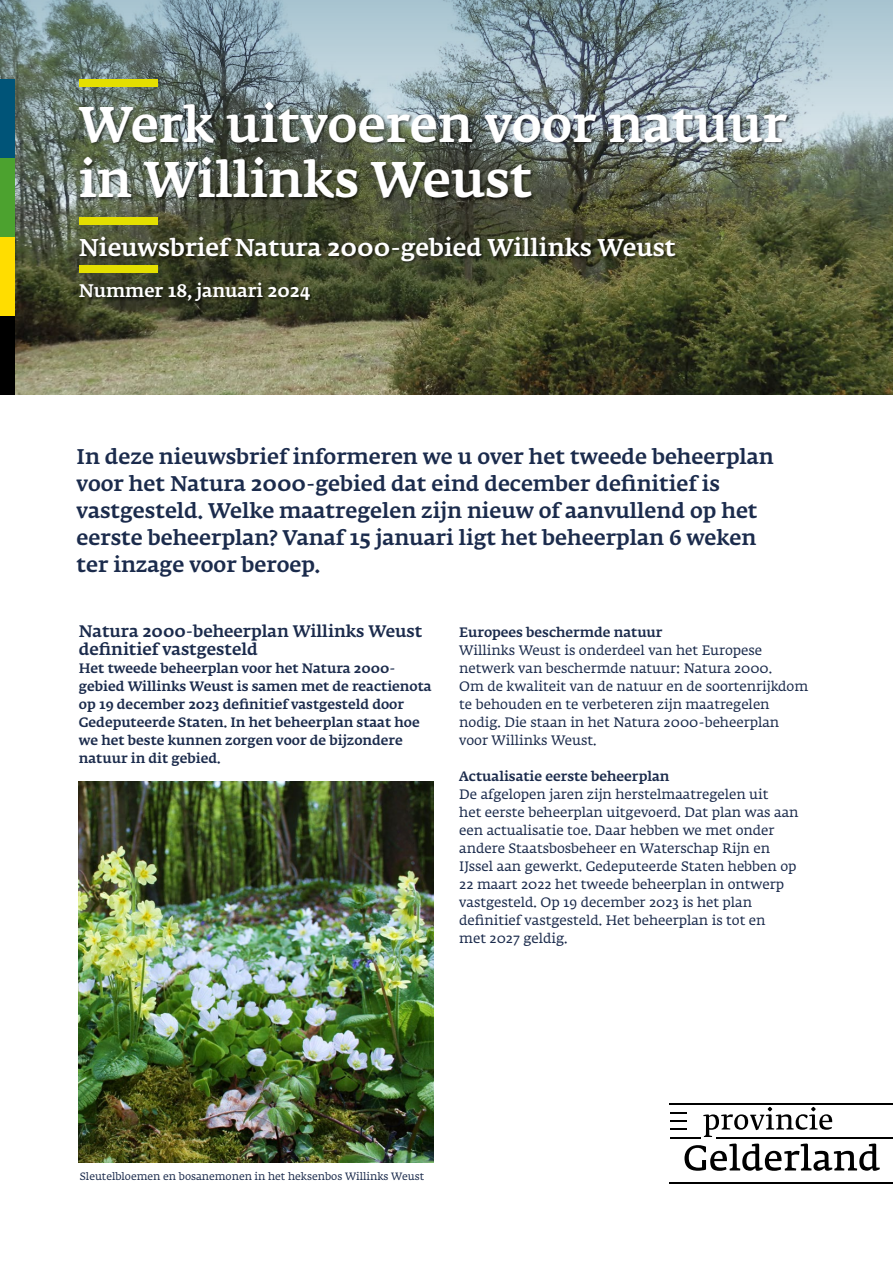
<style>
.page{position:relative;width:893px;height:1263px;background:#fff}
.page>*{position:absolute;margin:0;border:0;box-sizing:border-box;transform-origin:0 0}
._01_Titel{font:500 49.5px/55.5px "Fedra Serif A Std";color:#fff}
._02_Ondertitel{font:500 24px "Fedra Serif A Std";color:#fff}
._11_Inleiding{font:500 21px/27px "Fedra Serif A Std";color:#1b2b4c}
._02_Ondertitel-2{font:500 18px "Fedra Serif A Std";color:#fff}
._07_Kop_4__Paragraafkop{font:500 16.5px/18px "Fedra Serif A Std";color:#1b2b4c}
._12_Broodtekst{font:13.5px/18px "Fedra Serif A Std";color:#1b2b4c}
._12_Broodtekst-2{font:500 13.5px/18px "Fedra Serif A Std";color:#1b2b4c}
._08_Kop_5__Alineakop_1{font:500 13.5px "Fedra Serif A Std";color:#1b2b4c}
.t1{font:10.5px "Fedra Serif A Std";color:#1b2b4c}
</style>
<div class="page">
<img style="left:15px;top:275px;width:878px;height:120px">
<svg style="left:0;top:0;width:893px;height:275px;background:#798983"></svg>
<div style="left:79px;top:266px;width:79px;height:7px;background:#e4df00"></div>
<div style="left:79px;top:217px;width:79px;height:8px;background:#e4df00"></div>
<div style="left:0;top:79px;width:15px;height:79px;background:#005478"></div>
<div style="left:0;top:158px;width:15px;height:79px;background:#4ca22f"></div>
<div style="left:0;top:237px;width:15px;height:79px;background:#fd0"></div>
<div style="left:0;top:316px;width:15px;height:79px;background:#000"></div>
<svg style="left:684px;top:1143px;width:196px;height:28px"></svg>
<svg style="left:703px;top:1107px;width:129px;height:30px"></svg>
<hr style="left:670px;top:1103px;width:223px;height:2px;background:#000">
<hr style="left:670px;top:1137px;width:30px;height:1px;background:#000">
<svg style="left:670px;top:1128px;width:16px;height:2px"></svg>
<svg style="left:670px;top:1120px;width:16px;height:1px"></svg>
<svg style="left:670px;top:1112px;width:16px;height:1px"></svg>
<hr style="left:716px;top:1137px;width:177px;height:1px;background:#000">
<hr style="left:670px;top:1182px;width:223px;height:1px;background:#000">
<div style="left:79px;top:79px;width:79px;height:7px;background:#e4df00"></div>
<div style="left:79px;top:101px;width:712px;height:101px;background:#000;opacity:.6"></div>
<div style="left:79px;top:236px;width:601px;height:29px;background:#000;opacity:.6"></div>
<div style="left:79px;top:282px;width:235px;height:23px;background:#000;opacity:.6"></div>
<img style="left:79px;top:781px;width:355px;height:381px">
<p class="_01_Titel" style="left:79px;top:100px;width:709px">Werk uitvoeren voor natuur in Willinks Weust</p>
<p class="_02_Ondertitel" style="left:79px;top:231px;width:598px">Nieuwsbrief Natura 2000-gebied Willinks Weust</p>
<p class="_02_Ondertitel-2" style="left:79px;top:279px;width:233px">Nummer 18, januari 2024</p>
<p class="_11_Inleiding" style="left:77px;top:444px;width:699px">In deze nieuwsbrief informeren we u over het tweede beheerplan voor het Natura 2000-gebied dat eind december definitief is vastgesteld. Welke maatregelen zijn nieuw of aanvullend op het eerste beheerplan? Vanaf 15 januari ligt het beheerplan 6 weken ter inzage voor beroep.</p>
<p class="_07_Kop_4__Paragraafkop" style="left:79px;top:623px;width:345px">Natura 2000-beheerplan Willinks Weust definitief vastgesteld</p>
<p class="_12_Broodtekst-2" style="left:79px;top:660px;width:354px">Het tweede beheerplan voor het Natura 2000- gebied Willinks Weust is samen met de reactienota op 19 december 2023 definitief vastgesteld door Gedeputeerde Staten. In het beheerplan staat hoe we het beste kunnen zorgen voor de bijzondere natuur in dit gebied.</p>
<p class="_08_Kop_5__Alineakop_1" style="left:459px;top:623px;width:205px">Europees beschermde natuur</p>
<p class="_12_Broodtekst" style="left:459px;top:642px;width:351px">Willinks Weust is onderdeel van het Europese netwerk van beschermde natuur: Natura 2000.<br>Om de kwaliteit van de natuur en de soortenrijkdom te behouden en te verbeteren zijn maatregelen nodig. Die staan in het Natura 2000-beheerplan voor Willinks Weust.</p>
<p class="_08_Kop_5__Alineakop_1" style="left:459px;top:767px;width:212px">Actualisatie eerste beheerplan</p>
<p class="_12_Broodtekst" style="left:459px;top:786px;width:341px">De afgelopen jaren zijn herstelmaatregelen uit<br>het eerste beheerplan uitgevoerd. Dat plan was aan een actualisatie toe. Daar hebben we met onder andere Staatsbosbeheer en Waterschap Rijn en IJssel aan gewerkt. Gedeputeerde Staten hebben op 22 maart 2022 het tweede beheerplan in ontwerp vastgesteld. Op 19 december 2023 is het plan definitief vastgesteld. Het beheerplan is tot en<br>met 2027 geldig.</p>
<p class="t1" style="left:80px;top:1169px;width:346px">Sleutelbloemen en bosanemonen in het heksenbos Willinks Weust</p>
</div>
